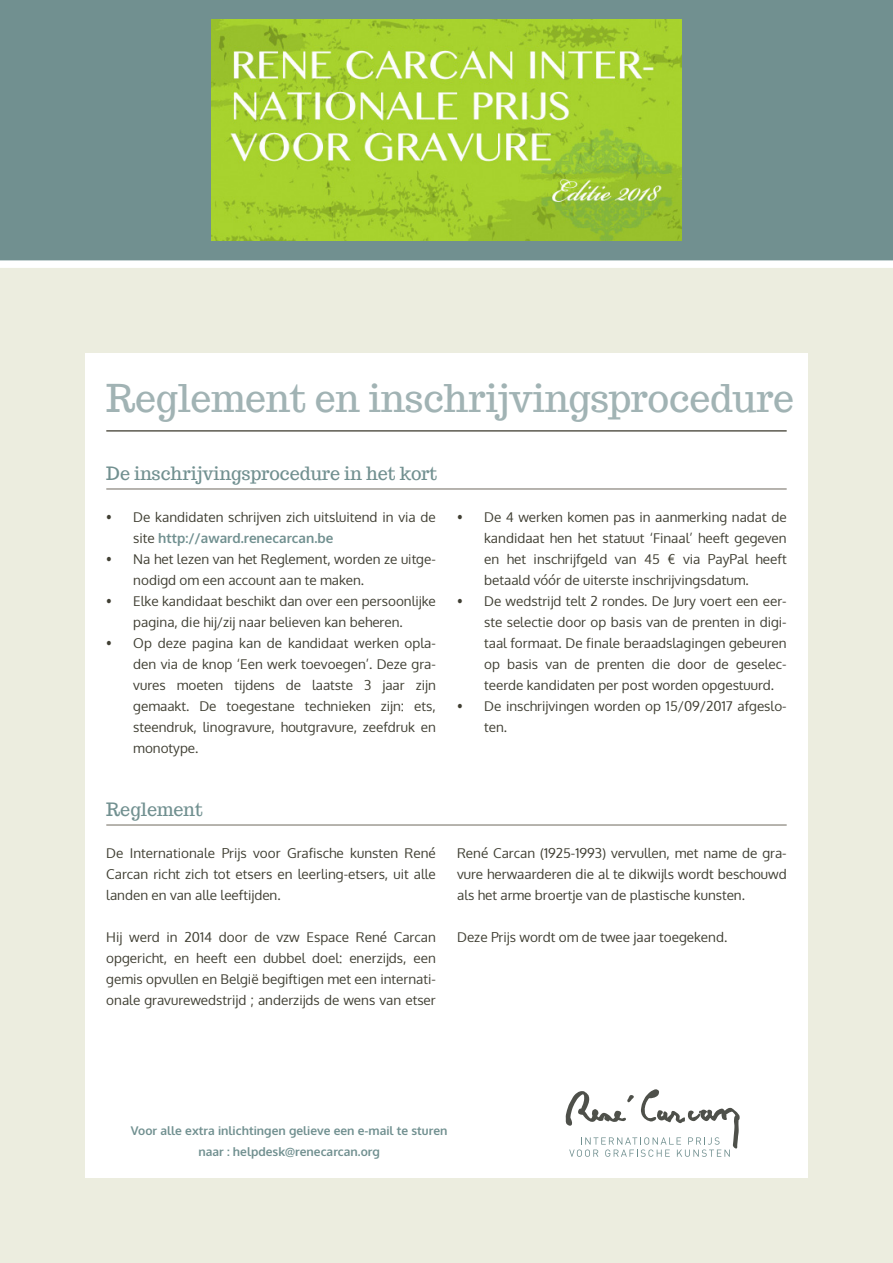
<style>
.page{position:relative;width:893px;height:1263px;background:#eceddf}
.page>*{position:absolute;margin:0;border:0;box-sizing:border-box;transform-origin:0 0}
.Titre{font:37.5px "Trocchi";letter-spacing:-.005em;color:#a1b3b4}
.Intertitre{font:18px "Trocchi";color:#719090}
.Texte{font:13.5px/21px "Oxygen";color:#403f33;text-align:justify}
.Texte-2{font:700 12px/21px "Oxygen";color:#719090;text-align:center}
.s1{font-weight:700;color:#719090}
</style>
<div class="page">
<div style="left:85px;top:353px;width:723px;height:825px;background:#fff"></div>
<hr style="left:106px;top:488px;width:681px;height:2px;background:#9f9b94">
<hr style="left:106px;top:824px;width:681px;height:2px;background:#9f9b94">
<hr style="left:106px;top:430px;width:681px;height:2px;background:#5b594e">
<div style="left:0;top:0;width:893px;height:268px;background:#719090"></div>
<img style="left:211px;top:20px;width:471px;height:220px">
<svg style="left:566px;top:1089px;width:174px;height:68px"></svg>
<p class="Titre" style="left:106px;top:374px;width:689px">Reglement en inschrijvingsprocedure</p>
<p class="Intertitre" style="left:106px;top:461px;width:333px">De inschrijvingsprocedure in het kort</p>
<p class="Texte" style="left:133px;top:506px;width:304px;text-indent:-27px">• De kandidaten schrijven zich uitsluitend in via de site <span class="s1">http://award.renecarcan.be</span></p>
<p class="Texte" style="left:133px;top:548px;width:304px;text-indent:-27px">• Na het lezen van het Reglement, worden ze uitge&shy;nodigd om een account aan te maken.</p>
<p class="Texte" style="left:106px;top:590px;width:331px;text-align:center">• Elke kandidaat beschikt dan over een persoonlijke pagina, die hij/zij naar believen kan beheren.</p>
<p class="Texte" style="left:133px;top:632px;width:304px;text-indent:-27px">• Op deze pagina kan de kandidaat werken opla&shy;den via de knop ‘Een werk toevoegen’. Deze gra&shy;vures moeten tijdens de laatste 3 jaar zijn gemaakt. De toegestane technieken zijn: ets, steendruk, linogravure, houtgravure, zeefdruk en monotype.</p>
<p class="Intertitre" style="left:106px;top:797px;width:98px">Reglement</p>
<p class="Texte" style="left:106px;top:842px;width:331px">De Internationale Prijs voor Grafische kunsten René Carcan richt zich tot etsers en leerling-etsers, uit alle landen en van alle leeftijden.</p>
<p class="Texte" style="left:106px;top:926px;width:331px">Hij werd in 2014 door de vzw Espace René Carcan opgericht, en heeft een dubbel doel: enerzijds, een gemis opvullen en België begiftigen met een internati&shy;onale gravurewedstrijd ; anderzijds de wens van etser</p>
<p class="Texte" style="left:484px;top:506px;width:304px;text-indent:-27px">• De 4 werken komen pas in aanmerking nadat de kandidaat hen het statuut ‘Finaal’ heeft gegeven en het inschrijfgeld van 45 € via PayPal heeft betaald vóór de uiterste inschrijvingsdatum.</p>
<p class="Texte" style="left:484px;top:590px;width:304px;text-indent:-27px">• De wedstrijd telt 2 rondes. De Jury voert een eer&shy;ste selectie door op basis van de prenten in digi&shy;taal formaat. De finale beraadslagingen gebeuren op basis van de prenten die door de geselec&shy;teerde kandidaten per post worden opgestuurd.</p>
<p class="Texte" style="left:484px;top:695px;width:304px;text-indent:-27px">• De inschrijvingen worden op 15/09/2017 afgeslo&shy;ten.</p>
<p class="Texte" style="left:457px;top:842px;width:331px">René Carcan (1925-1993) vervullen, met name de gra&shy;vure herwaarderen die al te dikwijls wordt beschouwd als het arme broertje van de plastische kunsten.</p>
<p class="Texte" style="left:457px;top:926px;width:272px">Deze Prijs wordt om de twee jaar toegekend.</p>
<p class="Texte-2" style="left:131px;top:1120px;width:318px">Voor alle extra inlichtingen gelieve een e-mail te sturen naar : helpdesk@renecarcan.org</p>
</div>
